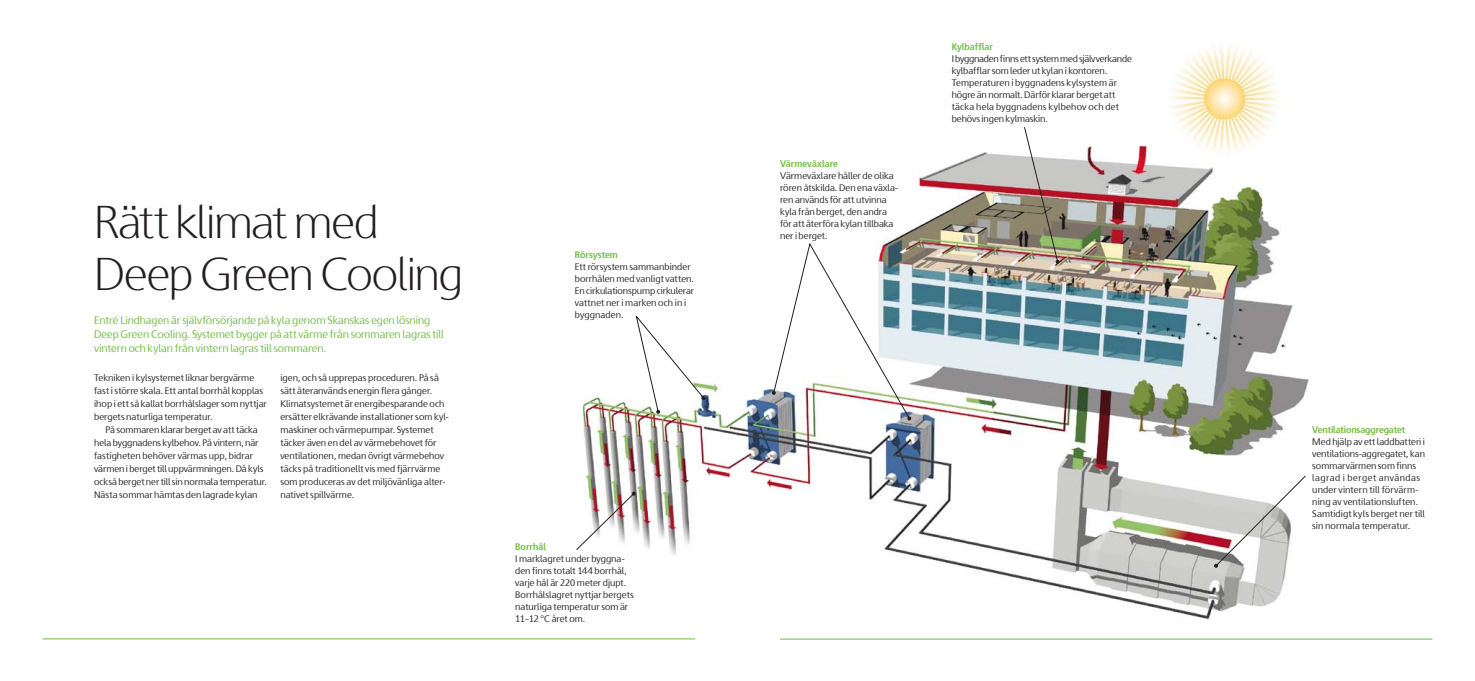
<style>
.page{position:relative;width:1475px;height:681px;background:#fff}
.page>*{position:absolute;margin:0;border:0;box-sizing:border-box;transform-origin:0 0}
.t1{font:300 46px/52px "Skanska Sans Pro";letter-spacing:-.025em;color:#231f20}
.t2{font:11px/14px "Skanska Sans Pro";letter-spacing:-.005em;color:#6fbb42}
.t3{font:9.5px/12px "Skanska Sans Pro";color:#231f20}
.t4{font:700 9.5px "Skanska Sans Pro";letter-spacing:-.005em;color:#6fbb42}
</style>
<div class="page">
<hr style="left:43px;top:638px;width:651px;height:1px;background:#6fbb42">
<hr style="left:780px;top:638px;width:651px;height:1px;background:#6fbb42">
<img style="left:582px;top:46px;width:727px;height:574px">
<svg style="left:1213px;top:474px;width:93px;height:93px"></svg>
<svg style="left:771px;top:241px;width:140px;height:179px"></svg>
<svg style="left:634px;top:312px;width:71px;height:101px"></svg>
<svg style="left:576px;top:491px;width:59px;height:60px"></svg>
<img style="left:1023px;top:126px;width:36px;height:138px">
<h1 class="t1" style="left:94px;top:196px;width:370px">Rätt klimat med<br>Deep Green Cooling</h1>
<p class="t2" style="left:94px;top:313px;width:351px">Entré Lindhagen är självförsörjande på kyla genom Skanskas egen lösning<br>Deep Green Cooling. Systemet bygger på att värme från sommaren lagras till vintern och kylan från vintern lagras till sommaren.</p>
<p class="t3" style="left:94px;top:371px;width:174px;line-height:13px">Tekniken i kylsystemet liknar bergvärme fast i större skala. Ett antal borrhål kopplas ihop i ett så kallat borrhålslager som nyttjar bergets naturliga temperatur.</p>
<p class="t3" style="left:94px;top:423px;width:174px;line-height:13px;text-indent:11px">På sommaren klarar berget av att täcka hela byggnadens kylbehov. På vintern, när fastigheten behöver värmas upp, bidrar värmen i berget till uppvärmningen. Då kyls också berget ner till sin normala temperatur.<br>Nästa sommar hämtas den lagrade kylan</p>
<p class="t3" style="left:280px;top:371px;width:170px;line-height:13px">igen, och så upprepas proceduren. På så sätt återanvänds energin flera gånger.<br>Klimatsystemet är energibesparande och ersätter elkrävande installationer som kyl&shy;maskiner och värmepumpar. Systemet täcker även en del av värmebehovet för ventilationen, medan övrigt värmebehov täcks på traditionellt vis med fjärrvärme som produceras av det miljövänliga alter&shy;nativet spillvärme.</p>
<p class="t4" style="left:574px;top:249px;width:45px">Rörsystem</p>
<p class="t3" style="left:574px;top:260px;width:121px">Ett rörsystem sammanbinder borrhålen med vanligt vatten.<br>En cirkulationspump cirkulerar vattnet ner i marken och in i byggnaden.</p>
<p class="t4" style="left:515px;top:541px;width:32px">Borrhål</p>
<p class="t3" style="left:515px;top:552px;width:120px">I marklagret under byggna&shy;den finns totalt 144 borrhål, varje hål är 220 meter djupt.<br>Borrhålslagret nyttjar bergets naturliga temperatur som är<br>11–12 °C året om.</p>
<p class="t4" style="left:780px;top:158px;width:60px">Värmeväxlare</p>
<p class="t3" style="left:780px;top:169px;width:120px">Värmeväxlare håller de olika rören åtskilda. Den ena växla&shy;ren används för att utvinna kyla från berget, den andra för att återföra kylan tillbaka ner i berget.</p>
<p class="t4" style="left:951px;top:41px;width:43px">Kylbafflar</p>
<p class="t3" style="left:951px;top:52px;width:182px">I byggnaden finns ett system med självverkande kylbafflar som leder ut kylan i kontoren.<br>Temperaturen i byggnadens kylsystem är högre än normalt. Därför klarar berget att täcka hela byggnadens kylbehov och det behövs ingen kylmaskin.</p>
<p class="t4" style="left:1311px;top:424px;width:94px">Ventilationsaggregatet</p>
<p class="t3" style="left:1311px;top:435px;width:114px">Med hjälp av ett laddbatteri i ventilations-aggregatet, kan sommarvärmen som finns lagrad i berget användas under vintern till förvärm&shy;ning av ventilationsluften.<br>Samtidigt kyls berget ner till sin normala temperatur.</p>
</div>
